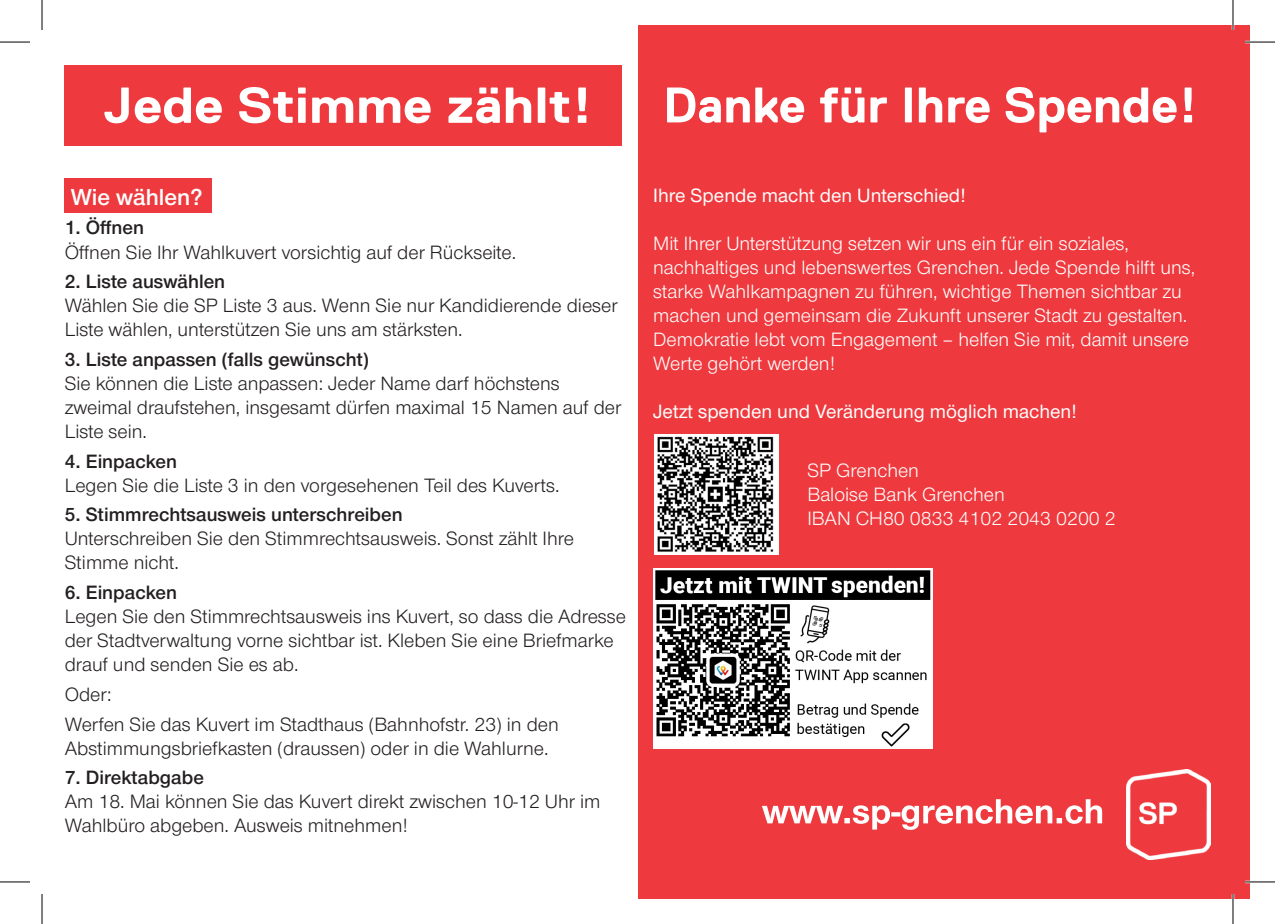
<style>
.page{position:relative;width:1275px;height:924px;background:#fff}
.page>*{position:absolute;margin:0;border:0;box-sizing:border-box;transform-origin:0 0}
.t1{font:24px "Nimbus San Nov Sem Bol";color:#fff}
.t2{font:20px/24px "Nimbus San Nov";color:#231f20}
.t3{font:20px/24px "Nimbus San Nov";color:#fff}
.t4{font:20px "Nimbus San Nov Sem Bol";color:#231f20}
.t5{font:500 20px "Nimbus San Nov";color:#fff}
</style>
<div class="page">
<div style="left:65px;top:178px;width:147px;height:34px;background:#ee3a3e"></div>
<div style="left:639px;top:25px;width:611px;height:873px;background:#ee3a3e"></div>
<svg style="left:762px;top:799px;width:340px;height:30px"></svg>
<div style="left:65px;top:65px;width:557px;height:80px;background:#ee3a3e"></div>
<svg style="left:104px;top:87px;width:482px;height:36px"></svg>
<img style="left:1126px;top:769px;width:84px;height:89px">
<svg style="left:667px;top:87px;width:525px;height:45px"></svg>
<img style="left:653px;top:568px;width:279px;height:179px">
<img style="left:655px;top:434px;width:124px;height:120px">
<hr style="left:1245px;top:41px;width:30px;height:2px;background:#fff">
<hr style="left:1245px;top:880px;width:30px;height:2px;background:#fff">
<hr style="left:1231px;top:0;width:3px;height:30px;background:#fff">
<hr style="left:1231px;top:893px;width:3px;height:30px;background:#fff">
<hr style="left:0;top:42px;width:30px;height:1px;background:#000">
<hr style="left:1245px;top:42px;width:30px;height:1px;background:#000">
<hr style="left:0;top:881px;width:30px;height:1px;background:#000">
<hr style="left:1245px;top:881px;width:30px;height:1px;background:#000">
<hr style="left:42px;top:0;width:1px;height:30px;background:#000">
<hr style="left:42px;top:893px;width:1px;height:30px;background:#000">
<hr style="left:1232px;top:0;width:1px;height:30px;background:#000">
<hr style="left:1232px;top:893px;width:1px;height:30px;background:#000">
<p class="t1" style="left:71px;top:183px;width:133px">Wie wählen?</p>
<p class="t4" style="left:65px;top:216px;width:81px">1. Öffnen</p>
<p class="t2" style="left:65px;top:240px;width:453px">Öffnen Sie Ihr Wahlkuvert vorsichtig auf der Rückseite.</p>
<p class="t4" style="left:65px;top:270px;width:162px">2. Liste auswählen</p>
<p class="t2" style="left:65px;top:293px;width:554px">Wählen Sie die SP Liste 3 aus. Wenn Sie nur Kandidierende dieser<br>Liste wählen, unterstützen Sie uns am stärksten.</p>
<p class="t4" style="left:65px;top:347px;width:306px">3. Liste anpassen (falls gewünscht)</p>
<p class="t2" style="left:65px;top:371px;width:558px">Sie können die Liste anpassen: Jeder Name darf höchstens zweimal draufstehen, insgesamt dürfen maximal 15 Namen auf der<br>Liste sein.</p>
<p class="t4" style="left:65px;top:449px;width:114px">4. Einpacken</p>
<p class="t2" style="left:65px;top:473px;width:496px">Legen Sie die Liste 3 in den vorgesehenen Teil des Kuverts.</p>
<p class="t4" style="left:65px;top:503px;width:339px">5. Stimmrechtsausweis unterschreiben</p>
<p class="t2" style="left:65px;top:526px;width:511px">Unterschreiben Sie den Stimmrechtsausweis. Sonst zählt Ihre<br>Stimme nicht.</p>
<p class="t4" style="left:65px;top:580px;width:114px">6. Einpacken</p>
<p class="t2" style="left:65px;top:604px;width:563px">Legen Sie den Stimmrechtsausweis ins Kuvert, so dass die Adresse der Stadtverwaltung vorne sichtbar ist. Kleben Sie eine Briefmarke drauf und senden Sie es ab.</p>
<p class="t2" style="left:65px;top:679px;width:495px;line-height:29.6px">Oder:<br>Werfen Sie das Kuvert im Stadthaus (Bahnhofstr. 23) in den</p>
<p class="t2" style="left:65px;top:735px;width:485px">Abstimmungsbriefkasten (draussen) oder in die Wahlurne.</p>
<p class="t4" style="left:65px;top:765px;width:141px">7. Direktabgabe</p>
<p class="t2" style="left:65px;top:789px;width:537px">Am 18. Mai können Sie das Kuvert direkt zwischen 10-12 Uhr im<br>Wahlbüro abgeben. Ausweis mitnehmen!</p>
<p class="t5" style="left:653px;top:183px;width:314px">Ihre Spende macht den Unterschied!</p>
<p class="t3" style="left:653px;top:231px;width:543px">Mit Ihrer Unterstützung setzen wir uns ein für ein soziales, nachhaltiges und lebenswertes Grenchen. Jede Spende hilft uns, starke Wahlkampagnen zu führen, wichtige Themen sichtbar zu machen und gemeinsam die Zukunft unserer Stadt zu gestalten.<br>Demokratie lebt vom Engagement – helfen Sie mit, damit unsere Werte gehört werden!</p>
<p class="t5" style="left:653px;top:399px;width:425px">Jetzt spenden und Veränderung möglich machen!</p>
<p class="t3" style="left:807px;top:458px;width:310px">SP Grenchen<br>Baloise Bank Grenchen<br>IBAN CH80 0833 4102 2043 0200 2</p>
</div>
